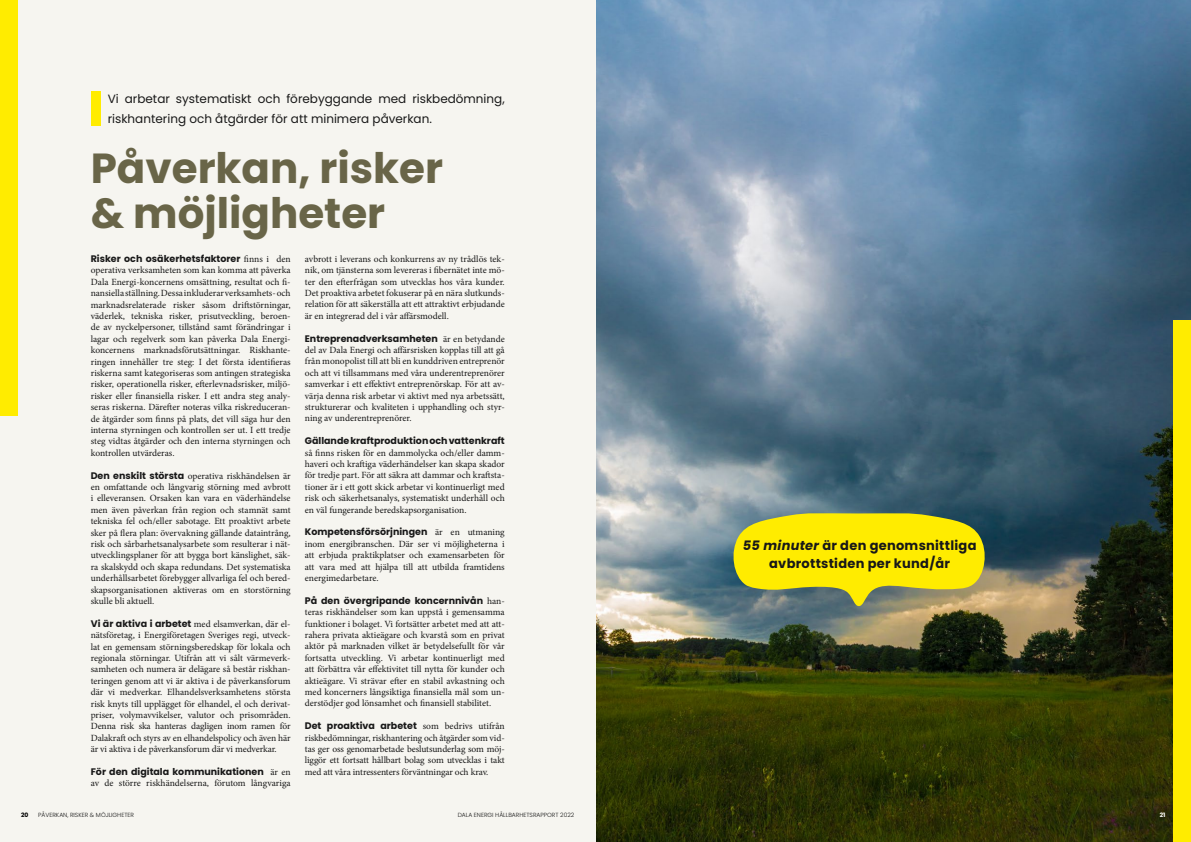
<style>
.page{position:relative;width:1191px;height:842px;background:#fff}
.page>*{position:absolute;margin:0;border:0;box-sizing:border-box;transform-origin:0 0}
.t1{font:700 42px/45px "Poppins";color:#696548}
.t2{font:700 13px/18px "Poppins";letter-spacing:.02em;color:#181818;text-align:center}
.t3{font:12px/20px "Poppins";color:#181818}
.t4{font:9.5px/11.4px "Minion Pro";letter-spacing:-.005em;color:#181818;text-align:justify}
.t5{font:700 9.5px "Poppins";color:#181818}
.t6{font:300 6px "Poppins";color:#181818}
.t7{font:700 6px "Poppins";color:#000}
.t8{font:700 6px "Poppins";color:#fff}
.s1{font-family:"Minion Pro";font-weight:400}
.s2{font-family:"Poppins";font-weight:700}
.s3{font-style:italic}
</style>
<div class="page">
<img style="left:595px;top:0;width:596px;height:842px">
<div style="left:0;top:0;width:595px;height:842px;background:#f6f5f0"></div>
<div style="left:91px;top:91px;width:10px;height:34px;background:#ffec00"></div>
<div style="left:0;top:0;width:18px;height:415px;background:#ffec00"></div>
<svg style="left:729px;top:512px;width:259px;height:94px;background:#d4cb21"></svg>
<div style="left:1173px;top:320px;width:18px;height:522px;background:#ffec00"></div>
<p class="t3" style="left:108px;top:89px;width:398px">Vi arbetar systematiskt och förebyggande med riskbedömning, riskhantering och åtgärder för att minimera påverkan.</p>
<h1 class="t1" style="left:91px;top:146px;width:354px">Påverkan, risker &amp; möjligheter</h1>
<p class="t5" style="left:91px;top:253px;width:201px">Risker och osäkerhetsfaktorer <span class="s1">finns i den</span></p>
<p class="t4" style="left:91px;top:265px;width:201px">operativa verksamheten som kan komma att påverka Dala Energi-koncernens omsättning, resultat och fi&shy;nansiella ställning. Dessa inkluderar verksamhets-- och marknadsrelaterade risker såsom driftstörningar, väderlek, tekniska risker, prisutveckling, beroen&shy;de av nyckelpersoner, tillstånd samt förändringar i lagar och regelverk som kan påverka Dala Energi&shy;koncernens marknadsförutsättningar. Riskhante&shy;ringen innehåller tre steg: I det första identifieras riskerna samt kategoriseras som antingen strategiska risker, operationella risker, efterlevnadsrisker, miljö&shy;risker eller finansiella risker. I ett andra steg analy&shy;seras riskerna. Därefter noteras vilka riskreduceran&shy;de åtgärder som finns på plats, det vill säga hur den interna styrningen och kontrollen ser ut. I ett tredje steg vidtas åtgärder och den interna styrningen och kontrollen utvärderas.</p>
<p class="t4" style="left:91px;top:470px;width:201px"><span class="s2">Den enskilt största</span> operativa riskhändelsen är en omfattande och långvarig störning med avbrott i elleveransen. Orsaken kan vara en väderhändelse men även påverkan från region och stamnät samt tekniska fel och/eller sabotage. Ett proaktivt arbete sker på flera plan: övervakning gällande dataintrång, risk och sårbarhetsanalysarbete som resulterar i nät&shy;utvecklingsplaner för att bygga bort känslighet, säk&shy;ra skalskydd och skapa redundans. Det systematiska underhållsarbetet förebygger allvarliga fel och bered&shy;skapsorganisationen aktiveras om en storstörning skulle bli aktuell.</p>
<p class="t4" style="left:91px;top:618px;width:201px"><span class="s2">Vi är aktiva i arbetet</span> med elsamverkan, där el&shy;nätsföretag, i Energiföretagen Sveriges regi, utveck&shy;lat en gemensam störningsberedskap för lokala och regionala störningar. Utifrån att vi sålt värmeverk&shy;samheten och numera är delägare så består riskhan&shy;teringen genom att vi är aktiva i de påverkansforum där vi medverkar. Elhandelsverksamhetens största risk knyts till upplägget för elhandel, el och derivat&shy;priser, volymavvikelser, valutor och prisområden.<br>Denna risk ska hanteras dagligen inom ramen för Dalakraft och styrs av en elhandelspolicy och även här är vi aktiva i de påverkansforum där vi medverkar.</p>
<p class="t5" style="left:91px;top:766px;width:201px">För den digitala kommunikationen <span class="s1">är en</span></p>
<p class="t4" style="left:91px;top:778px;width:201px">av de större riskhändelserna, förutom långvariga</p>
<p class="t4" style="left:305px;top:253px;width:201px">avbrott i leverans och konkurrens av ny trådlös tek&shy;nik, om tjänsterna som levereras i fibernätet inte mö&shy;ter den efterfrågan som utvecklas hos våra kunder.<br>Det proaktiva arbetet fokuserar på en nära slutkunds&shy;relation för att säkerställa att ett attraktivt erbjudande är en integrerad del i vår affärsmodell.</p>
<p class="t5" style="left:305px;top:333px;width:201px">Entreprenadverksamheten <span class="s1">är en betydande</span></p>
<p class="t4" style="left:305px;top:344px;width:201px">del av Dala Energi och affärsrisken kopplas till att gå från monopolist till att bli en kunddriven entreprenör och att vi tillsammans med våra underentreprenörer samverkar i ett effektivt entreprenörskap. För att av&shy;värja denna risk arbetar vi aktivt med nya arbetssätt, strukturerar och kvaliteten i upphandling och styr&shy;ning av underentreprenörer.</p>
<p class="t5" style="left:305px;top:435px;width:201px">Gällande kraftproduktion och vattenkraft</p>
<p class="t4" style="left:305px;top:447px;width:201px">så finns risken för en dammolycka och/eller damm&shy;haveri och kraftiga väderhändelser kan skapa skador för tredje part. För att säkra att dammar och kraftsta&shy;tioner är i ett gott skick arbetar vi kontinuerligt med risk och säkerhetsanalys, systematiskt underhåll och en väl fungerande beredskapsorganisation.</p>
<p class="t5" style="left:305px;top:527px;width:201px">Kompetensförsörjningen <span class="s1">är en utmaning</span></p>
<p class="t4" style="left:305px;top:538px;width:201px">inom energibranschen. Där ser vi möjligheterna i att erbjuda praktikplatser och examensarbeten för att vara med att hjälpa till att utbilda framtidens energimedarbetare.</p>
<p class="t5" style="left:305px;top:595px;width:201px">På den övergripande koncernnivån <span class="s1">han-</span></p>
<p class="t4" style="left:305px;top:606px;width:201px">teras riskhändelser som kan uppstå i gemensamma funktioner i bolaget. Vi fortsätter arbetet med att att&shy;rahera privata aktieägare och kvarstå som en privat aktör på marknaden vilket är betydelsefullt för vår fortsatta utveckling. Vi arbetar kontinuerligt med att förbättra vår effektivitet till nytta för kunder och aktieägare. Vi strävar efter en stabil avkastning och med koncerners långsiktiga finansiella mål som un&shy;derstödjer god lönsamhet och finansiell stabilitet.</p>
<p class="t5" style="left:305px;top:720px;width:201px">Det proaktiva arbetet <span class="s1">som bedrivs utifrån</span></p>
<p class="t4" style="left:305px;top:732px;width:201px">riskbedömningar, riskhantering och åtgärder som vid&shy;tas ger oss genomarbetade beslutsunderlag som möj&shy;liggör ett fortsatt hållbart bolag som utvecklas i takt med att våra intressenters förväntningar och krav.</p>
<h2 class="t2" style="left:743px;top:536px;width:235px"><span class="s3">55 minuter</span> är den genomsnittliga avbrottstiden per kund/år</h2>
<p class="t7" style="left:21px;top:811px;width:9px">20</p>
<p class="t6" style="left:38px;top:811px;width:97px">PÅVERKAN, RISKER &amp; MÖJLIGHETER</p>
<p class="t6" style="left:457px;top:811px;width:118px">DALA ENERGI HÅLLBARHETSRAPPORT 2022</p>
<p class="t8" style="left:1159px;top:811px;width:7px">21</p>
</div>
